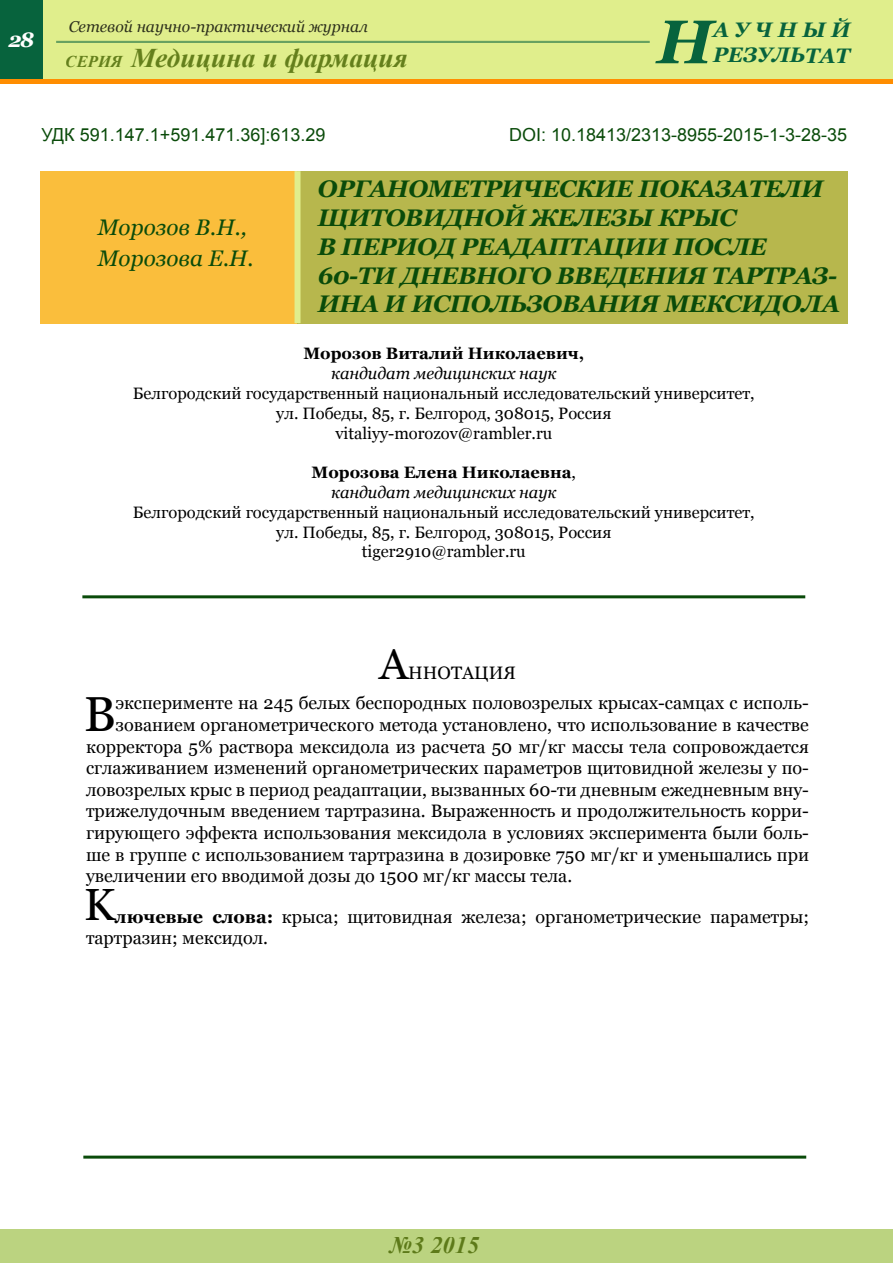
<style>
.page{position:relative;width:893px;height:1263px;background:#fff}
.page>*{position:absolute;margin:0;border:0;box-sizing:border-box;transform-origin:0 0}
.t1{font:italic 700 61.5px "Georgia";color:#07633d}
.t2{font:49.2px "Georgia";color:#000}
.t3{font:45px "Georgia";color:#000}
.t4{font:43.5px "Georgia";color:#000}
.t5{font:italic 700 27px "Times New Roman";color:#466400}
.t6{font:italic 700 24px/28.8px "Georgia";letter-spacing:-.02em;color:#0a4b0a}
.t7{font:italic 700 24px "Times New Roman";color:#466400}
.t8{font:italic 22.5px/30.6px "Georgia";color:#0a4b0a}
.t9{font:italic 700 21px/25.2px "Georgia";color:#07633d}
.t10{font:italic 700 21px "Georgia";color:#fff}
.t11{font:18px/21.6px "Georgia";color:#000}
.t12{font:18px "Arial";color:#0a4b0a}
.t13{font:16.5px/19.8px "Georgia";color:#000;text-align:center}
.t14{font:700 16.5px/19.8px "Georgia";color:#000;text-align:center}
.t15{font:italic 16.5px "Georgia";color:#000}
.t16{font:italic 15.75px "Georgia";color:#000}
.s1{font-size:16.5px}
.s2{font-weight:400}
.s3{font-weight:400;font-style:italic}
.s4{font-weight:700}
</style>
<div class="page">
<div style="left:0;top:1229px;width:893px;height:34px;background:#bbd380"></div>
<div style="left:0;top:0;width:893px;height:83px;background:#e0ee8c"></div>
<hr style="left:0;top:79px;width:893px;height:4px;background:#ff8d00">
<div style="left:0;top:0;width:43px;height:79px;background:#07633d"></div>
<hr style="left:56px;top:41px;width:594px;height:2px;background:#07633d">
<div style="left:40px;top:171px;width:257px;height:152px;background:#fabe3c"></div>
<div style="left:297px;top:171px;width:551px;height:152px;background:#b7b74d"></div>
<div style="left:295px;top:171px;width:6px;height:152px;background:#e0ee8c"></div>
<hr style="left:82px;top:595px;width:723px;height:3px;background:#0a4b0a">
<hr style="left:83px;top:1155px;width:723px;height:3px;background:#0a4b0a">
<p class="t10" style="left:8px;top:28px;width:27px">28</p>
<p class="t16" style="left:68px;top:18px;width:301px">Сетевой научно-практический журнал</p>
<h3 class="t5" style="left:66px;top:39px;width:343px"><span class="s1">СЕРИЯ</span> Медицина и фармация</h3>
<p class="t9" style="left:713px;top:17px;width:139px">АУЧНЫЙ<br>РЕЗУЛЬТАТ</p>
<h1 class="t1" style="left:657px;top:7px;width:58px">Н</h1>
<p class="t12" style="left:41px;top:123px;width:286px">УДК 591.147.1+591.471.36]:613.29</p>
<p class="t12" style="left:509px;top:123px;width:340px">DOI: 10.18413/2313-8955-2015-1-3-28-35</p>
<h3 class="t6" style="left:318px;top:174px;width:154px">ОРГАНОМЕТРИЧЕС</h3>
<h3 class="t6" style="left:318px;top:174px;width:451px;text-indent:258px">КИЕ ПОКАЗАТЕЛИ<br>ЩИТОВИДНОЙ ЖЕЛЕЗЫ</h3>
<h3 class="t6" style="left:658px;top:203px;width:41px">КРЫС</h3>
<p class="t8" style="left:98px;top:212px;width:157px">Морозов В.Н.,<br>Морозова Е.Н.</p>
<h3 class="t6" style="left:318px;top:232px;width:446px;text-indent:99px">ОД РЕАДАПТАЦИИ ПОСЛЕ<br>60-ТИ ДНЕВНОГО ВВЕДЕНИЯ ТАРТР</h3>
<h3 class="t6" style="left:318px;top:232px;width:65px">В ПЕРИ</h3>
<h3 class="t6" style="left:794px;top:261px;width:44px">АЗ-</h3>
<h3 class="t6" style="left:318px;top:290px;width:192px">ИНА И ИСПОЛЬЗ</h3>
<h3 class="t6" style="left:542px;top:290px;width:299px">ОВАНИЯ МЕКСИДОЛА</h3>
<p class="t14" style="left:303px;top:344px;width:282px">Морозов Виталий Николаевич,</p>
<p class="t15" style="left:331px;top:364px;width:227px">кандидат медицинских наук</p>
<p class="t13" style="left:133px;top:383px;width:623px">Белгородский государственный национальный исследовательский университет, ул. Победы, 85, г. Белгород, 308015, Россия<br>vitaliyy-morozov@rambler.ru</p>
<p class="t14" style="left:312px;top:462px;width:266px">Морозова Елена Николаевна<span class="s2">, </span><span class="s3">кандидат медицинских наук</span></p>
<p class="t13" style="left:133px;top:502px;width:623px">Белгородский государственный национальный исследовательский университет, ул. Победы, 85, г. Белгород, 308015, Россия<br>tiger2910@rambler.ru</p>
<h3 class="t4" style="left:379px;top:640px;width:31px">А</h3>
<p class="t11" style="left:408px;top:662px;width:109px">ННОТАЦИЯ</p>
<h2 class="t2" style="left:84px;top:686px;width:34px">В</h2>
<p class="t11" style="left:115px;top:692px;width:695px">эксперименте на 245 белых беспородных половозрелых крысах-самцах c исполь-</p>
<p class="t11" style="left:115px;top:714px;width:695px">зованием органометрического метода установлено, что использование в качестве</p>
<p class="t11" style="left:86px;top:735px;width:724px">корректора 5% раствора мексидола из расчета 50 мг/кг массы тела сопровождается</p>
<p class="t11" style="left:86px;top:757px;width:724px">сглаживанием изменений органометрических параметров щитовидной железы у по-</p>
<p class="t11" style="left:86px;top:779px;width:724px">ловозрелых крыс в период реадаптации, вызванных 60-ти дневным ежедневным вну-</p>
<p class="t11" style="left:86px;top:800px;width:724px">трижелудочным введением тартразина. Выраженность и продолжительность корри-</p>
<p class="t11" style="left:86px;top:822px;width:724px">гирующего эффекта использования мексидола в условиях эксперимента были боль-</p>
<p class="t11" style="left:86px;top:843px;width:724px">ше в группе с использованием тартразина в дозировке 750 мг/кг и уменьшались при</p>
<p class="t11" style="left:86px;top:865px;width:488px">увеличении его вводимой дозы до 1500 мг/кг массы тела.</p>
<h3 class="t3" style="left:84px;top:879px;width:33px">K</h3>
<p class="t11" style="left:86px;top:905px;width:724px;text-indent:29px"><span class="s4">лючевые слова:</span> крыса; щитовидная железа; органометрические параметры; тартразин; мексидол.</p>
<h3 class="t7" style="left:390px;top:1229px;width:91px">№3 2015</h3>
</div>
